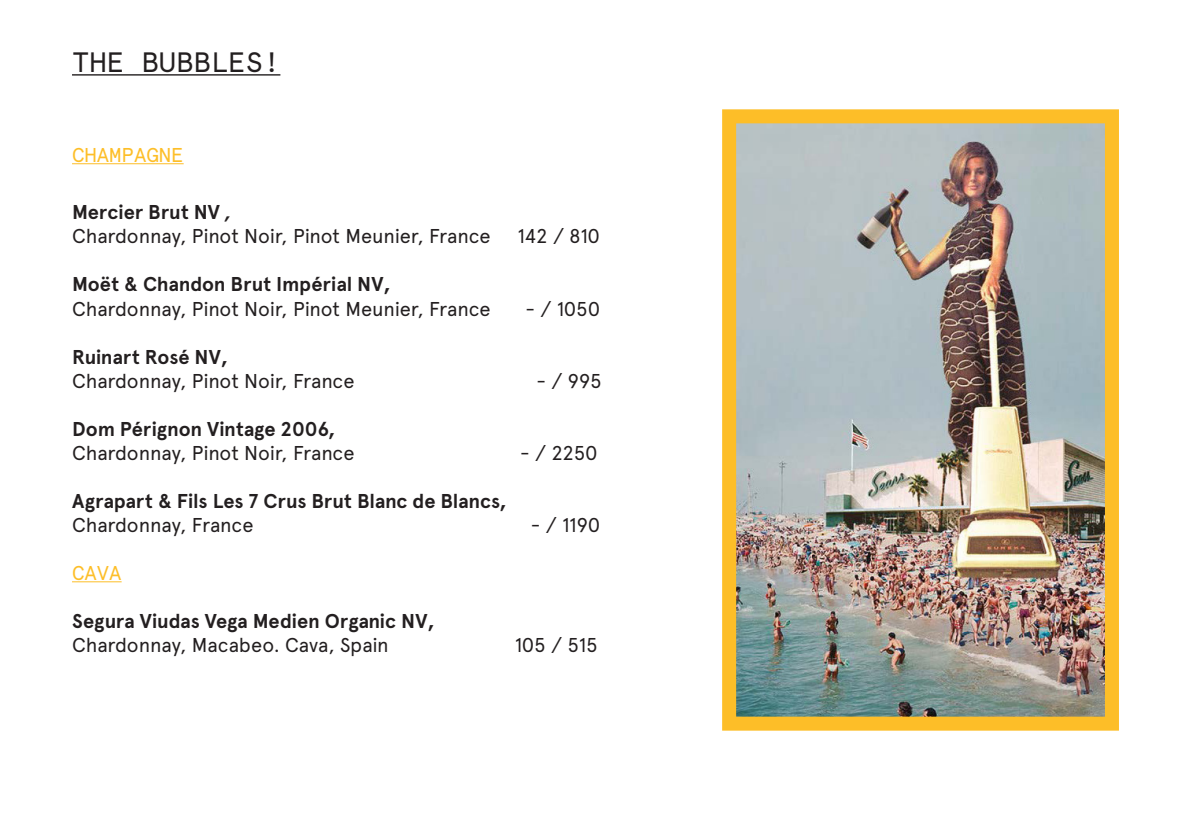
<style>
.page{position:relative;width:1191px;height:840px;background:#fff}
.page>*{position:absolute;margin:0;border:0;box-sizing:border-box;transform-origin:0 0}
.t1{font:28px "Apercu Mono";color:#231f20}
.t2{font:20px "Apercu";letter-spacing:-.01em;color:#231f20}
.t3{font:700 20px "Apercu";color:#231f20}
.t4{font:20px "Apercu Mono";color:#fdbe28}
.s1{font-family:"Apercu Mono";font-weight:400;font-size:24px}
</style>
<div class="page">
<hr style="left:72px;top:74px;width:208px;height:2px;background:#231f20">
<hr style="left:72px;top:163px;width:112px;height:1px;background:#fdbe28">
<hr style="left:72px;top:581px;width:50px;height:1px;background:#fdbe28">
<img style="left:737px;top:124px;width:367px;height:591px">
<div style="left:722px;top:109px;width:397px;height:621px;border:14px solid #fdbe28"></div>
<p class="t1" style="left:72px;top:45px;width:210px">THE BUBBLES!</p>
<p class="t4" style="left:72px;top:143px;width:113px">CHAMPAGNE</p>
<p class="t3" style="left:72px;top:200px;width:164px">Mercier Brut NV<span class="s1">,</span></p>
<p class="t2" style="left:72px;top:224px;width:420px">Chardonnay, Pinot Noir, Pinot Meunier, France</p>
<p class="t2" style="left:517px;top:224px;width:84px">142 / 810</p>
<p class="t3" style="left:72px;top:272px;width:320px">Moët &amp; Chandon Brut Impérial NV,</p>
<p class="t2" style="left:72px;top:296px;width:420px">Chardonnay, Pinot Noir, Pinot Meunier, France</p>
<p class="t2" style="left:525px;top:296px;width:76px">- / 1050</p>
<p class="t3" style="left:72px;top:344px;width:157px">Ruinart Rosé NV,</p>
<p class="t2" style="left:72px;top:368px;width:284px">Chardonnay, Pinot Noir, France</p>
<p class="t2" style="left:536px;top:368px;width:67px">- / 995</p>
<p class="t3" style="left:72px;top:416px;width:265px">Dom Pérignon Vintage 2006,</p>
<p class="t2" style="left:72px;top:440px;width:284px">Chardonnay, Pinot Noir, France</p>
<p class="t2" style="left:520px;top:440px;width:79px">- / 2250</p>
<p class="t3" style="left:72px;top:488px;width:436px">Agrapart &amp; Fils Les 7 Crus Brut Blanc de Blancs,</p>
<p class="t2" style="left:72px;top:512px;width:183px">Chardonnay, France</p>
<p class="t2" style="left:531px;top:512px;width:71px">- / 1190</p>
<p class="t4" style="left:72px;top:560px;width:51px">CAVA</p>
<p class="t3" style="left:72px;top:608px;width:364px">Segura Viudas Vega Medien Organic NV,</p>
<p class="t2" style="left:72px;top:632px;width:318px">Chardonnay, Macabeo. Cava, Spain</p>
<p class="t2" style="left:515px;top:632px;width:84px">105 / 515</p>
</div>
